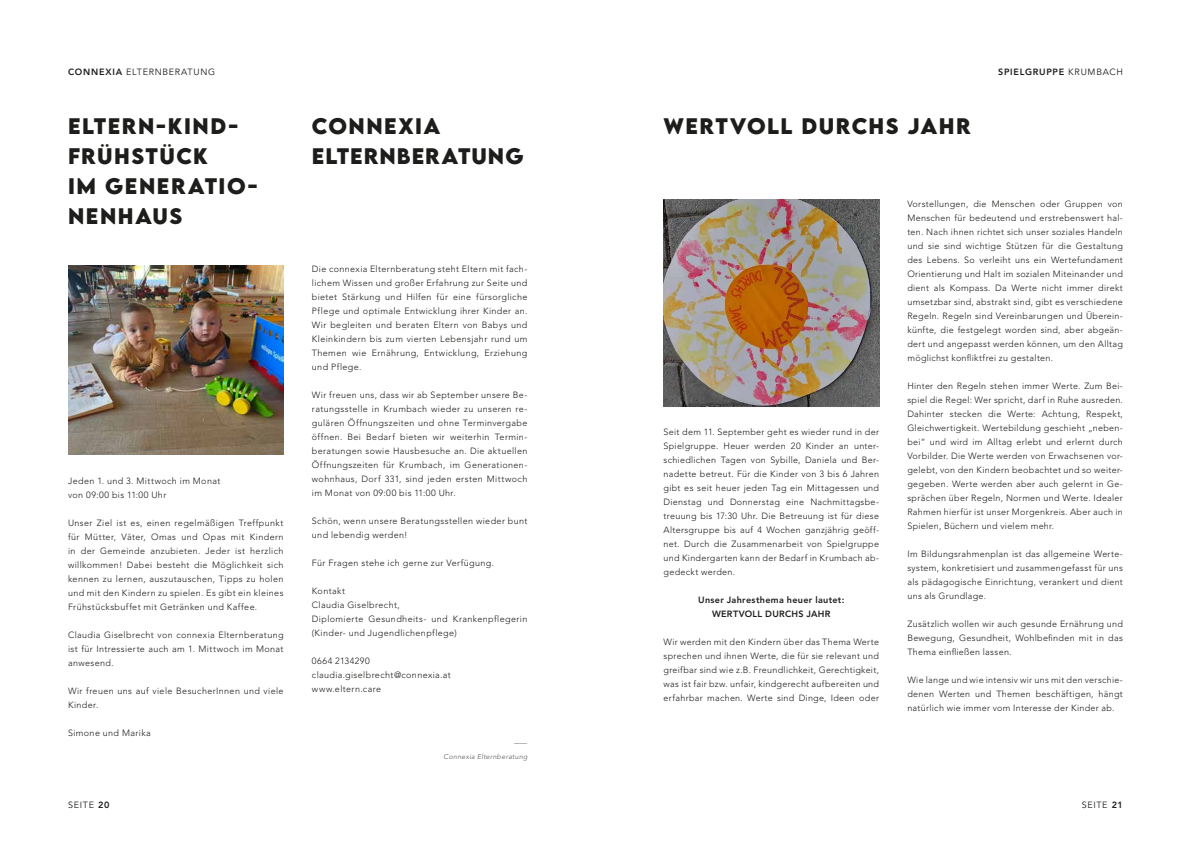
<style>
.page{position:relative;width:1191px;height:842px;background:#fff}
.page>*{position:absolute;margin:0;border:0;box-sizing:border-box;transform-origin:0 0}
.t1{font:700 20px/30px "LEMONMILK";letter-spacing:.065em;color:#1d1d1b}
.t2{font:300 9px/14px "Avenir LT Std";letter-spacing:.04em;color:#1d1d1b;text-align:justify}
.t3{font:800 9px/14px "Avenir LT Std";letter-spacing:.035em;color:#1d1d1b;text-align:center}
.t4{font:9px "Avenir LT Std";letter-spacing:.08em;color:#1d1d1b}
.t5{font:800 9px "Avenir LT Std";letter-spacing:.08em;color:#1d1d1b}
.t6{font:italic 300 7px "Avenir LT Std";letter-spacing:.04em;color:#575756}
.t7{font:300 7px "Avenir LT Std";color:#575756}
.s1{font-weight:800}
.s2{font-weight:400}
</style>
<div class="page">
<img style="left:68px;top:265px;width:215px;height:189px">
<img style="left:663px;top:200px;width:216px;height:207px">
<p class="t4" style="left:68px;top:67px;width:149px"><span class="s1">CONNEXIA</span> ELTERNBERATUNG</p>
<h1 class="t1" style="left:68px;top:112px;width:191px">ELTERN-KIND-<br>FRÜHSTÜCK<br>IM GENERATIO-<br>NENHAUS</h1>
<h1 class="t1" style="left:312px;top:112px;width:213px">CONNEXIA<br>ELTERNBERATUNG</h1>
<p class="t2" style="left:68px;top:473px;width:154px">Jeden 1. und 3. Mittwoch im Monat von 09:00 bis 11:00 Uhr</p>
<p class="t2" style="left:68px;top:515px;width:217px">Unser Ziel ist es, einen regelmäßigen Treffpunkt für Mütter, Väter, Omas und Opas mit Kindern in der Gemeinde anzubieten. Jeder ist herzlich willkommen! Dabei besteht die Möglichkeit sich kennen zu lernen, auszutauschen, Tipps zu holen und mit den Kindern zu spielen. Es gibt ein kleines Frühstücksbuffet mit Getränken und Kaffee.</p>
<p class="t2" style="left:68px;top:627px;width:217px">Claudia Giselbrecht von connexia Elternberatung ist für Intressierte auch am 1. Mittwoch im Monat anwesend.</p>
<p class="t2" style="left:68px;top:683px;width:217px">Wir freuen uns auf viele BesucherInnen und viele<br>Kinder.</p>
<p class="t2" style="left:68px;top:725px;width:84px">Simone und Marika</p>
<p class="t2" style="left:312px;top:262px;width:217px">Die connexia Elternberatung steht Eltern mit fach&shy;lichem Wissen und großer Erfahrung zur Seite und bietet Stärkung und Hilfen für eine fürsorgliche Pflege und optimale Entwicklung ihrer Kinder an.<br>Wir begleiten und beraten Eltern von Babys und Kleinkindern bis zum vierten Lebensjahr rund um Themen wie Ernährung, Entwicklung, Erziehung und Pflege.</p>
<p class="t2" style="left:312px;top:388px;width:217px">Wir freuen uns, dass wir ab September unsere Be&shy;ratungsstelle in Krumbach wieder zu unseren re&shy;gulären Öffnungszeiten und ohne Terminvergabe öffnen. Bei Bedarf bieten wir weiterhin Termin&shy;beratungen sowie Hausbesuche an. Die aktuellen Öffnungszeiten für Krumbach, im Generationen&shy;wohnhaus, Dorf 331, sind jeden ersten Mittwoch im Monat von 09:00 bis 11:00 Uhr.</p>
<p class="t2" style="left:312px;top:514px;width:217px">Schön, wenn unsere Beratungsstellen wieder bunt und lebendig werden!</p>
<p class="t2" style="left:312px;top:556px;width:184px">Für Fragen stehe ich gerne zur Verfügung.</p>
<p class="t2" style="left:312px;top:584px;width:217px;text-align:left">Kontakt<br>Claudia Giselbrecht,<br>Diplomierte Gesundheits- und Krankenpflegerin (Kinder- und Jugendlichenpflege)</p>
<p class="t2" style="left:312px;top:654px;width:140px;text-align:left">0664 2134290 claudia.giselbrecht@connexia.at www.eltern.care</p>
<p class="t7" style="left:514px;top:739px;width:15px">––––</p>
<p class="t6" style="left:443px;top:753px;width:85px">Connexia Elternberatung</p>
<h1 class="t1" style="left:663px;top:112px;width:309px">WERTVOLL DURCHS JAHR</h1>
<p class="t5" style="left:998px;top:66px;width:126px">SPIELGRUPPE <span class="s2">KRUMBACH</span></p>
<p class="t2" style="left:663px;top:425px;width:217px">Seit dem 11. September geht es wieder rund in der Spielgruppe. Heuer werden 20 Kinder an unter&shy;schiedlichen Tagen von Sybille, Daniela und Ber&shy;nadette betreut. Für die Kinder von 3 bis 6 Jahren gibt es seit heuer jeden Tag ein Mittagessen und Dienstag und Donnerstag eine Nachmittagsbe&shy;treuung bis 17:30 Uhr. Die Betreuung ist für diese Altersgruppe bis auf 4 Wochen ganzjährig geöff&shy;net. Durch die Zusammenarbeit von Spielgruppe und Kindergarten kann der Bedarf in Krumbach ab&shy;gedeckt werden.</p>
<p class="t3" style="left:698px;top:593px;width:148px">Unser Jahresthema heuer lautet:<br>WERTVOLL DURCHS JAHR</p>
<p class="t2" style="left:663px;top:635px;width:217px">Wir werden mit den Kindern über das Thema Werte sprechen und ihnen Werte, die für sie relevant und greifbar sind wie z.B. Freundlichkeit, Gerechtigkeit, was ist fair bzw. unfair, kindgerecht aufbereiten und erfahrbar machen. Werte sind Dinge, Ideen oder</p>
<p class="t2" style="left:907px;top:197px;width:217px">Vorstellungen, die Menschen oder Gruppen von Menschen für bedeutend und erstrebenswert hal&shy;ten. Nach ihnen richtet sich unser soziales Handeln und sie sind wichtige Stützen für die Gestaltung des Lebens. So verleiht uns ein Wertefundament Orientierung und Halt im sozialen Miteinander und dient als Kompass. Da Werte nicht immer direkt umsetzbar sind, abstrakt sind, gibt es verschiedene Regeln. Regeln sind Vereinbarungen und Überein&shy;künfte, die festgelegt worden sind, aber abgeän&shy;dert und angepasst werden können, um den Alltag möglichst konfliktfrei zu gestalten.</p>
<p class="t2" style="left:907px;top:379px;width:217px">Hinter den Regeln stehen immer Werte. Zum Bei&shy;spiel die Regel: Wer spricht, darf in Ruhe ausreden.<br>Dahinter stecken die Werte: Achtung, Respekt, Gleichwertigkeit. Wertebildung geschieht „neben&shy;bei“ und wird im Alltag erlebt und erlernt durch Vorbilder. Die Werte werden von Erwachsenen vor&shy;gelebt, von den Kindern beobachtet und so weiter&shy;gegeben. Werte werden aber auch gelernt in Ge&shy;sprächen über Regeln, Normen und Werte. Idealer Rahmen hierfür ist unser Morgenkreis. Aber auch in Spielen, Büchern und vielem mehr.</p>
<p class="t2" style="left:907px;top:547px;width:217px">Im Bildungsrahmenplan ist das allgemeine Werte&shy;system, konkretisiert und zusammengefasst für uns als pädagogische Einrichtung, verankert und dient uns als Grundlage.</p>
<p class="t2" style="left:907px;top:617px;width:217px">Zusätzlich wollen wir auch gesunde Ernährung und Bewegung, Gesundheit, Wohlbefinden mit in das Thema einfließen lassen.</p>
<p class="t2" style="left:907px;top:673px;width:217px">Wie lange und wie intensiv wir uns mit den verschie&shy;denen Werten und Themen beschäftigen, hängt natürlich wie immer vom Interesse der Kinder ab.</p>
<p class="t4" style="left:68px;top:799px;width:43px">SEITE <span class="s1">20</span></p>
<p class="t4" style="left:1081px;top:799px;width:43px">SEITE <span class="s1">21</span></p>
</div>
